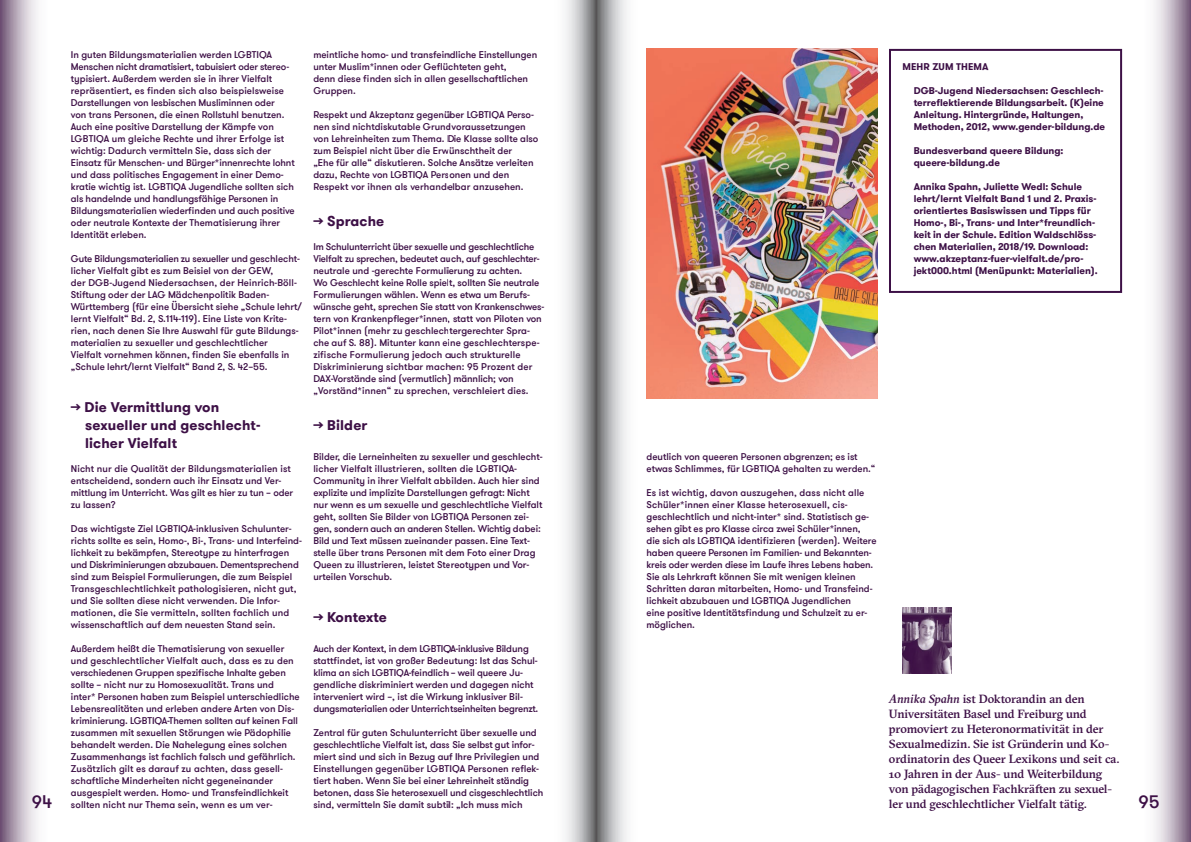
<style>
.page{position:relative;width:1191px;height:842px;background:#fff}
.page>*{position:absolute;margin:0;border:0;box-sizing:border-box;transform-origin:0 0}
.t1{font:500 18px "GT Walsheim Pro";color:#3d1046}
.t2{font:700 14px/18px "GT Walsheim Pro";letter-spacing:.01em;color:#3d1046}
.t3{font:500 12px/15px "GT Sectra";letter-spacing:-.01em;color:#3d1046}
.t4{font:500 9.7px/12px "GT Walsheim Pro";color:#3d1046}
.t5{font:700 9.7px/12px "GT Walsheim Pro";color:#3d1046}
.s1{font-style:italic}
</style>
<div class="page">
<svg style="left:1043px;top:0;width:148px;height:842px"></svg>
<svg style="left:0;top:0;width:38px;height:842px"></svg>
<div style="left:889px;top:49px;width:233px;height:244px;border:2px solid #3d1046"></div>
<img style="left:902px;top:608px;width:49px;height:66px">
<img style="left:743px;top:49px;width:134px;height:349px">
<svg style="left:565px;top:0;width:30px;height:842px"></svg>
<svg style="left:596px;top:0;width:147px;height:842px"></svg>
<p class="t4" style="left:313px;top:48px;width:225px">meintliche homo- und transfeindliche Einstellungen unter Muslim*innen oder Geflüchteten geht,<br>denn diese finden sich in allen gesellschaftlichen Gruppen.</p>
<p class="t4" style="left:313px;top:108px;width:227px">Respekt und Akzeptanz gegenüber LGBTIQA Perso&shy;nen sind nichtdiskutable Grundvoraussetzungen von Lehreinheiten zum Thema. Die Klasse sollte also zum Beispiel nicht über die Erwünschtheit der<br>„Ehe für alle“ diskutieren. Solche Ansätze verleiten dazu, Rechte von LGBTIQA Personen und den Respekt vor ihnen als verhandelbar anzusehen.</p>
<h2 class="t2" style="left:313px;top:212px;width:73px">→ Sprache</h2>
<p class="t4" style="left:313px;top:240px;width:233px">Im Schulunterricht über sexuelle und geschlechtliche Vielfalt zu sprechen, bedeutet auch, auf geschlechter&shy;neutrale und -gerechte Formulierung zu achten.<br>Wo Geschlecht keine Rolle spielt, sollten Sie neutrale Formulierungen wählen. Wenn es etwa um Berufs&shy;wünsche geht, sprechen Sie statt von Krankenschwes&shy;tern von Krankenpfleger*innen, statt von Piloten von Pilot*innen (mehr zu geschlechtergerechter Spra&shy;che auf S. 88). Mitunter kann eine geschlechterspe&shy;zifische Formulierung jedoch auch strukturelle Diskriminierung sichtbar machen: 95 Prozent der DAX-Vorstände sind (vermutlich) männlich; von „Vorständ*innen“ zu sprechen, verschleiert dies.</p>
<h2 class="t2" style="left:313px;top:416px;width:56px">→ Bilder</h2>
<p class="t4" style="left:313px;top:450px;width:231px">Bilder, die Lerneinheiten zu sexueller und geschlecht&shy;licher Vielfalt illustrieren, sollten die LGBTIQA-Community in ihrer Vielfalt abbilden. Auch hier sind explizite und implizite Darstellungen gefragt: Nicht nur wenn es um sexuelle und geschlechtliche Vielfalt geht, sollten Sie Bilder von LGBTIQA Personen zei&shy;gen, sondern auch an anderen Stellen. Wichtig dabei:<br>Bild und Text müssen zueinander passen. Eine Text&shy;stelle über trans Personen mit dem Foto einer Drag Queen zu illustrieren, leistet Stereotypen und Vor&shy;urteilen Vorschub.</p>
<h2 class="t2" style="left:313px;top:608px;width:75px">→ Kontexte</h2>
<p class="t4" style="left:313px;top:642px;width:226px">Auch der Kontext, in dem LGBTIQA-inklusive Bildung stattfindet, ist von großer Bedeutung: Ist das Schul&shy;klima an sich LGBTIQA-feindlich – weil queere Ju&shy;gendliche diskriminiert werden und dagegen nicht interveniert wird –, ist die Wirkung inklusiver Bil&shy;dungsmaterialien oder Unterrichtseinheiten begrenzt.</p>
<p class="t4" style="left:313px;top:726px;width:231px">Zentral für guten Schulunterricht über sexuelle und geschlechtliche Vielfalt ist, dass Sie selbst gut infor&shy;miert sind und sich in Bezug auf Ihre Privilegien und Einstellungen gegenüber LGBTIQA Personen reflek&shy;tiert haben. Wenn Sie bei einer Lehreinheit ständig betonen, dass Sie heterosexuell und cisgeschlechtlich sind, vermitteln Sie damit subtil: „Ich muss mich</p>
<p class="t4" style="left:71px;top:48px;width:225px">In guten Bildungsmaterialien werden LGBTIQA Menschen nicht dramatisiert, tabuisiert oder stereo&shy;typisiert. Außerdem werden sie in ihrer Vielfalt repräsentiert, es finden sich also beispielsweise Darstellungen von lesbischen Musliminnen oder<br>von trans Personen, die einen Rollstuhl benutzen.<br>Auch eine positive Darstellung der Kämpfe von LGBTIQA um gleiche Rechte und ihrer Erfolge ist wichtig: Dadurch vermitteln Sie, dass sich der Einsatz für Menschen- und Bürger*innenrechte lohnt und dass politisches Engagement in einer Demo&shy;kratie wichtig ist. LGBTIQA Jugendliche sollten sich als handelnde und handlungsfähige Personen in Bildungsmaterialien wiederfinden und auch positive oder neutrale Kontexte der Thematisierung ihrer Identität erleben.</p>
<p class="t4" style="left:71px;top:252px;width:232px">Gute Bildungsmaterialien zu sexueller und geschlecht&shy;licher Vielfalt gibt es zum Beisiel von der GEW,<br>der DGB-Jugend Niedersachsen, der Heinrich-Böll-Stiftung oder der LAG Mädchenpolitik Baden-Württemberg (für eine Übersicht siehe „Schule lehrt/ lernt Vielfalt“ Bd. 2, S.114-119). Eine Liste von Krite&shy;rien, nach denen Sie Ihre Auswahl für gute Bildungs&shy;materialien zu sexueller und geschlechtlicher<br>Vielfalt vornehmen können, finden Sie ebenfalls in „Schule lehrt/lernt Vielfalt“ Band 2, S. 42–55.</p>
<h2 class="t2" style="left:85px;top:398px;width:177px;text-indent:-14px">→ Die Vermittlung von sexueller und geschlecht&shy;licher Vielfalt</h2>
<p class="t4" style="left:71px;top:462px;width:224px">Nicht nur die Qualität der Bildungsmaterialien ist entscheidend, sondern auch ihr Einsatz und Ver&shy;mittlung im Unterricht. Was gilt es hier zu tun – oder zu lassen?</p>
<p class="t4" style="left:71px;top:522px;width:232px">Das wichtigste Ziel LGBTIQA-inklusiven Schulunter&shy;richts sollte es sein, Homo-, Bi-, Trans- und Interfeind&shy;lichkeit zu bekämpfen, Stereotype zu hinterfragen und Diskriminierungen abzubauen. Dementsprechend sind zum Beispiel Formulierungen, die zum Beispiel Transgeschlechtlichkeit pathologisieren, nicht gut, und Sie sollten diese nicht verwenden. Die Infor&shy;mationen, die Sie vermitteln, sollten fachlich und wissenschaftlich auf dem neuesten Stand sein.</p>
<p class="t4" style="left:71px;top:642px;width:230px">Außerdem heißt die Thematisierung von sexueller und geschlechtlicher Vielfalt auch, dass es zu den verschiedenen Gruppen spezifische Inhalte geben sollte – nicht nur zu Homosexualität. Trans und inter* Personen haben zum Beispiel unterschiedliche Lebensrealitäten und erleben andere Arten von Dis&shy;kriminierung. LGBTIQA-Themen sollten auf keinen Fall zusammen mit sexuellen Störungen wie Pädophilie behandelt werden. Die Nahelegung eines solchen Zusammenhangs ist fachlich falsch und gefährlich.<br>Zusätzlich gilt es darauf zu achten, dass gesell&shy;schaftliche Minderheiten nicht gegeneinander ausgespielt werden. Homo- und Transfeindlichkeit sollten nicht nur Thema sein, wenn es um ver-</p>
<p class="t5" style="left:902px;top:60px;width:88px">MEHR ZUM THEMA</p>
<p class="t5" style="left:913px;top:84px;width:193px">DGB-Jugend Niedersachsen: Geschlech&shy;terreflektierende Bildungsarbeit. (K)eine Anleitung. Hintergründe, Haltungen, Methoden, 2012, www.gender-bildung.de</p>
<p class="t5" style="left:913px;top:144px;width:151px">Bundesverband queere Bildung: queere-bildung.de</p>
<p class="t5" style="left:913px;top:180px;width:185px">Annika Spahn, Juliette Wedl: Schule lehrt/lernt Vielfalt Band 1 und 2. Praxis&shy;orientiertes Basiswissen und Tipps für Homo-, Bi-, Trans- und Inter*freundlich&shy;keit in der Schule. Edition Waldschlöss&shy;chen Materialien, 2018/19. Download: www.akzeptanz-fuer-vielfalt.de/pro&shy;jekt000.html (Menüpunkt: Materialien).</p>
<p class="t4" style="left:646px;top:450px;width:230px">deutlich von queeren Personen abgrenzen; es ist etwas Schlimmes, für LGBTIQA gehalten zu werden.“</p>
<p class="t4" style="left:646px;top:486px;width:232px">Es ist wichtig, davon auszugehen, dass nicht alle Schüler*innen einer Klasse heterosexuell, cis&shy;geschlechtlich und nicht-inter* sind. Statistisch ge&shy;sehen gibt es pro Klasse circa zwei Schüler*innen,<br>die sich als LGBTIQA identifizieren (werden). Weitere haben queere Personen im Familien- und Bekannten&shy;kreis oder werden diese im Laufe ihres Lebens haben.<br>Sie als Lehrkraft können Sie mit wenigen kleinen Schritten daran mitarbeiten, Homo- und Transfeind&shy;lichkeit abzubauen und LGBTIQA Jugendlichen<br>eine positive Identitätsfindung und Schulzeit zu er&shy;möglichen.</p>
<p class="t3" style="left:889px;top:691px;width:232px"><span class="s1">Annika Spahn</span> ist Doktorandin an den Universitäten Basel und Freiburg und promoviert zu Heteronormativität in der Sexualmedizin. Sie ist Gründerin und Ko&shy;ordinatorin des Queer Lexikons und seit ca.<br>10 Jahren in der Aus- und Weiterbildung von pädagogischen Fachkräften zu sexuel&shy;ler und geschlechtlicher Vielfalt tätig.</p>
<h1 class="t1" style="left:32px;top:790px;width:22px">94</h1>
<h1 class="t1" style="left:1138px;top:790px;width:23px">95</h1>
</div>
